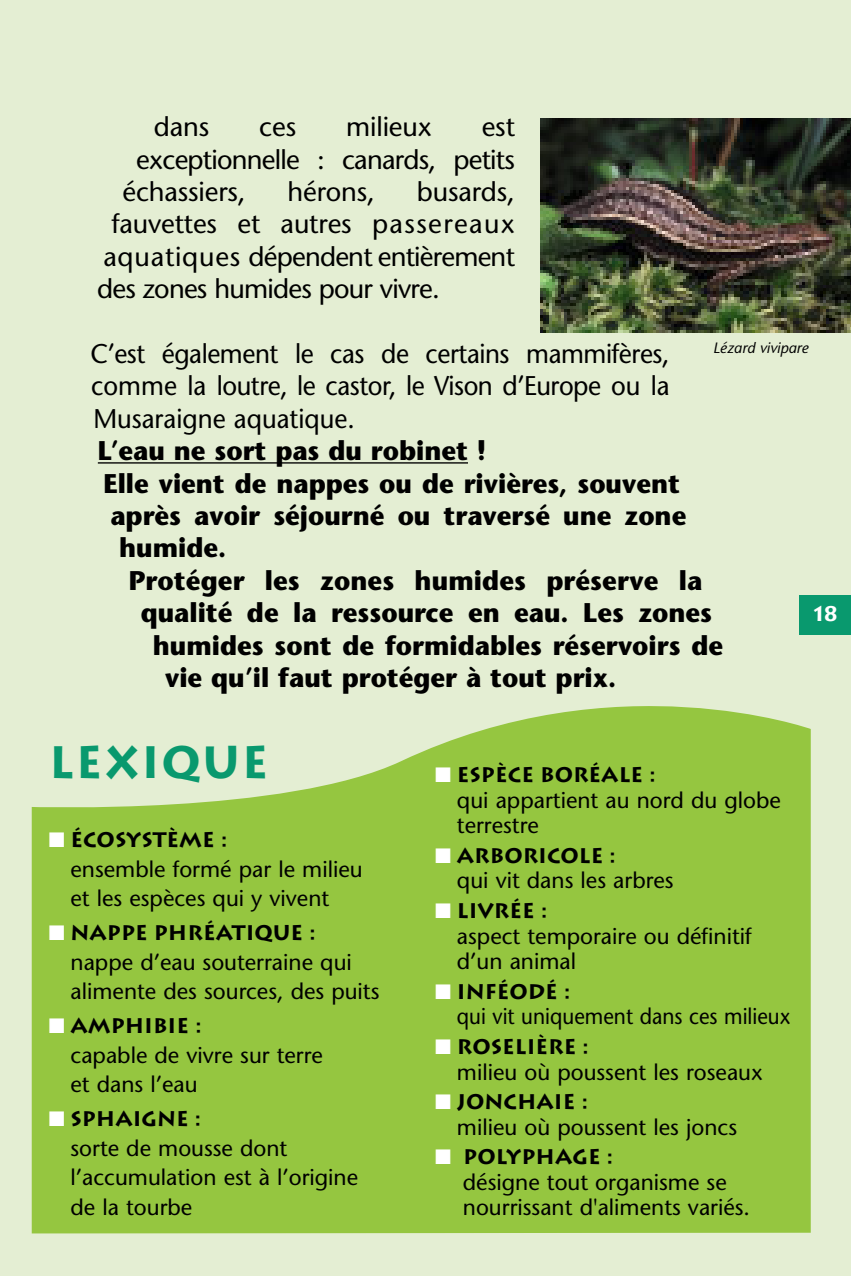
<style>
.page{position:relative;width:851px;height:1276px;background:#fff}
.page>*{position:absolute;margin:0;border:0;box-sizing:border-box;transform-origin:0 0}
.t1{font:700 45px "Lithos";letter-spacing:.03em;color:#09996e}
.t2{font:700 27px "Stone Sans";color:#000;scale:.95 1}
.t3{font:27px/32.4px "Stone Sans";letter-spacing:-.005em;color:#000;text-align:justify;scale:.95 1}
.t4{font:27px "Stone Sans";letter-spacing:-.03em;color:#000}
.t5{font:27px "Stone Sans";letter-spacing:-.005em;color:#000}
.t6{font:22.5px/29.7px "Stone Sans";color:#000}
.t7{font:22.5px "Stone Sans";color:#000;scale:.92 1}
.t8{font:700 21px "Lithos";color:#000}
.t9{font:700 21px "Lithos";color:#fff}
.t10{font:italic 15px "Stone Sans";color:#000}
.s1{color:#fff}
</style>
<div class="page">
<div style="left:0;top:0;width:850px;height:1276px;background:#e4eed3"></div>
<hr style="left:98px;top:462px;width:370px;height:1px;background:#000">
<img style="left:540px;top:118px;width:310px;height:214px">
<svg style="left:32px;top:706px;width:778px;height:527px;background:#9cc94d"></svg>
<div style="left:799px;top:595px;width:51px;height:40px;background:#09996e"></div>
<p class="t5" style="left:154px;top:115px;width:57px">dans</p>
<p class="t5" style="left:259px;top:115px;width:38px">ces</p>
<p class="t5" style="left:346px;top:115px;width:87px">milieux</p>
<p class="t5" style="left:481px;top:115px;width:35px">est</p>
<p class="t4" style="left:136px;top:148px;width:380px">exceptionnelle : canards, petits</p>
<p class="t5" style="left:122px;top:180px;width:125px">échassiers,</p>
<p class="t5" style="left:287px;top:180px;width:89px">hérons,</p>
<p class="t5" style="left:417px;top:180px;width:100px">busards,</p>
<p class="t5" style="left:112px;top:213px;width:405px">fauvettes et autres passereaux</p>
<p class="t4" style="left:103px;top:245px;width:413px">aquatiques dépendent entièrement</p>
<p class="t4" style="left:97px;top:277px;width:344px">des zones humides pour vivre.</p>
<p class="t3" style="left:91px;top:340px;width:611px">C’est également le cas de certains mammifères, comme la loutre, le castor, le Vison d’Europe ou la Musaraigne aquatique.</p>
<p class="t2" style="left:98px;top:439px;width:410px">L’eau ne sort pas du robinet !</p>
<p class="t2" style="left:103px;top:472px;width:608px">Elle vient de nappes ou de rivières, souvent</p>
<p class="t2" style="left:110px;top:504px;width:607px">après avoir séjourné ou traversé une zone</p>
<p class="t2" style="left:119px;top:537px;width:114px">humide.</p>
<p class="t2" style="left:129px;top:569px;width:605px">Protéger les zones humides préserve la</p>
<p class="t2" style="left:141px;top:601px;width:603px">qualité de la ressource en eau. Les zones</p>
<p class="t2" style="left:153px;top:634px;width:601px">humides sont de formidables réservoirs de</p>
<p class="t2" style="left:165px;top:666px;width:476px">vie qu’il faut protéger à tout prix.</p>
<p class="t10" style="left:713px;top:341px;width:97px">Lézard vivipare</p>
<p class="t9" style="left:813px;top:603px;width:26px">18</p>
<h1 class="t1" style="left:49px;top:739px;width:221px">LEXIQUE</h1>
<p class="t8" style="left:49px;top:829px;width:180px"><span class="s1">■</span> ÉCOSYSTÈME :</p>
<p class="t6" style="left:70px;top:856px;width:293px">ensemble formé par le milieu et les espèces qui y vivent</p>
<p class="t8" style="left:49px;top:922px;width:268px"><span class="s1">■</span> NAPPE PHRÉATIQUE :</p>
<p class="t6" style="left:70px;top:949px;width:310px">nappe d’eau souterraine qui alimente des sources, des puits</p>
<p class="t8" style="left:49px;top:1015px;width:154px"><span class="s1">■</span> AMPHIBIE :</p>
<p class="t6" style="left:70px;top:1042px;width:254px">capable de vivre sur terre et dans l’eau</p>
<p class="t8" style="left:49px;top:1108px;width:154px"><span class="s1">■</span> SPHAIGNE :</p>
<p class="t6" style="left:70px;top:1135px;width:289px">sorte de mousse dont l’accumulation est à l’origine de la tourbe</p>
<p class="t8" style="left:435px;top:764px;width:222px"><span class="s1">■</span> ESPÈCE BORÉALE :</p>
<p class="t6" style="left:457px;top:789px;width:325px;line-height:25.5px">qui appartient au nord du globe terrestre</p>
<p class="t8" style="left:435px;top:845px;width:182px"><span class="s1">■</span> ARBORICOLE :</p>
<p class="t6" style="left:457px;top:868px;width:218px">qui vit dans les arbres</p>
<p class="t8" style="left:435px;top:900px;width:113px"><span class="s1">■</span> LIVRÉE :</p>
<p class="t6" style="left:457px;top:925px;width:296px;line-height:25.5px">aspect temporaire ou définitif d’un animal</p>
<p class="t8" style="left:435px;top:981px;width:136px"><span class="s1">■</span> INFÉODÉ :</p>
<p class="t7" style="left:457px;top:1007px;width:364px">qui vit uniquement dans ces milieux</p>
<p class="t8" style="left:435px;top:1036px;width:155px"><span class="s1">■</span> ROSELIÈRE :</p>
<p class="t6" style="left:457px;top:1059px;width:307px">milieu où poussent les roseaux</p>
<p class="t8" style="left:435px;top:1091px;width:154px"><span class="s1">■</span> JONCHAIE :</p>
<p class="t6" style="left:457px;top:1114px;width:282px">milieu où poussent les joncs</p>
<p class="t8" style="left:435px;top:1146px;width:179px"><span class="s1">■</span> POLYPHAGE :</p>
<p class="t6" style="left:463px;top:1171px;width:288px;line-height:25.5px">désigne tout organisme se nourrissant d'aliments variés.</p>
</div>
